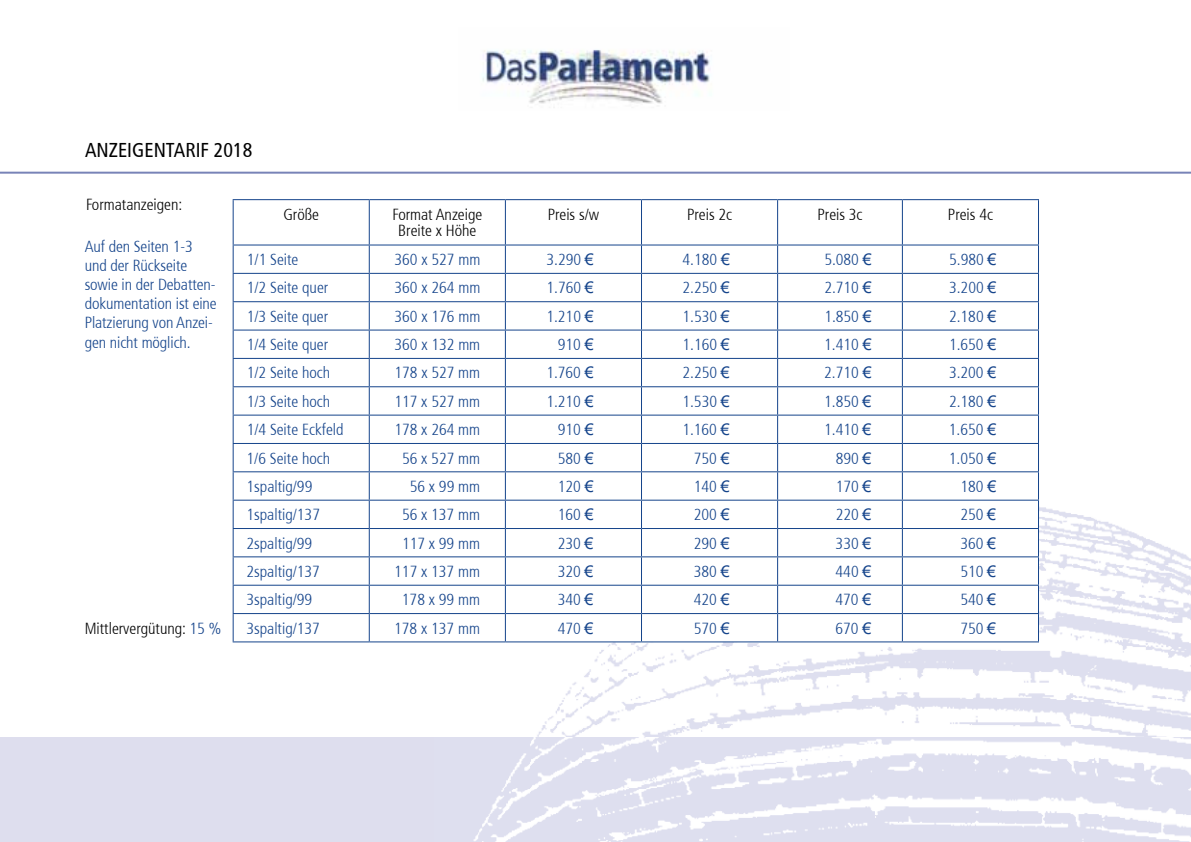
<style>
.page{position:relative;width:1191px;height:842px;background:#fff}
.page>*{position:absolute;margin:0;border:0;box-sizing:border-box;transform-origin:0 0}
.t1{font:condensed 20px "Frutiger";color:#000}
.t2{font:300 condensed 16px/19.2px "Frutiger";color:#15448b}
.t3{font:300 condensed 16px/16px "Frutiger";color:#000;text-align:center}
.s1{color:#15448b}
.s2{font-family:"Arial";font-weight:400;font-stretch:normal}
</style>
<div class="page">
<img style="left:435px;top:507px;width:756px;height:230px">
<div style="left:0;top:737px;width:1191px;height:105px;background:#dedeee"></div>
<img style="left:473px;top:737px;width:718px;height:105px">
<img style="left:482px;top:49px;width:228px;height:55px">
<hr style="left:0;top:172px;width:1191px;height:2px;background:#7883b7">
<hr style="left:233px;top:199px;width:136px;height:1px;background:#15448b">
<hr style="left:369px;top:199px;width:136px;height:1px;background:#15448b">
<hr style="left:505px;top:199px;width:136px;height:1px;background:#15448b">
<hr style="left:641px;top:199px;width:136px;height:1px;background:#15448b">
<hr style="left:777px;top:199px;width:125px;height:1px;background:#15448b">
<hr style="left:902px;top:199px;width:137px;height:1px;background:#15448b">
<svg style="left:233px;top:200px;width:806px;height:441px"></svg>
<hr style="left:233px;top:641px;width:136px;height:1px;background:#15448b">
<hr style="left:369px;top:641px;width:136px;height:1px;background:#15448b">
<hr style="left:505px;top:641px;width:136px;height:1px;background:#15448b">
<hr style="left:641px;top:641px;width:136px;height:1px;background:#15448b">
<hr style="left:777px;top:641px;width:125px;height:1px;background:#15448b">
<hr style="left:902px;top:641px;width:137px;height:1px;background:#15448b">
<p class="t1" style="left:85px;top:138px;width:169px">ANZEIGENTARI F 2018</p>
<p class="t3" style="left:86px;top:196px;width:98px">Formatanzeigen:</p>
<p class="t2" style="left:85px;top:237px;width:133px">Auf den Seiten 1-3 und der Rückseite sowie in der Debatten&shy;dokumentation ist eine<br>Platzierung von Anzei&shy;gen nicht möglich.</p>
<p class="t3" style="left:85px;top:621px;width:138px">Mittlervergütung: <span class="s1">15 %</span></p>
<p class="t3" style="left:283px;top:206px;width:37px">Größe</p>
<p class="t3" style="left:392px;top:206px;width:91px">Format Anzeige<br>Breite x Höhe</p>
<p class="t3" style="left:547px;top:206px;width:53px">Preis s/w</p>
<p class="t3" style="left:687px;top:206px;width:47px">Preis 2c</p>
<p class="t3" style="left:817px;top:206px;width:47px">Preis 3c</p>
<p class="t3" style="left:948px;top:206px;width:47px">Preis 4c</p>
<p class="t2" style="left:247px;top:250px;width:53px">1/1 Seite</p>
<p class="t2" style="left:394px;top:250px;width:87px">360 x 527 mm</p>
<p class="t2" style="left:546px;top:250px;width:49px">3.290 <span class="s2">€</span></p>
<p class="t2" style="left:682px;top:250px;width:49px">4.180 <span class="s2">€</span></p>
<p class="t2" style="left:824px;top:250px;width:49px">5.080 <span class="s2">€</span></p>
<p class="t2" style="left:949px;top:250px;width:49px">5.980 <span class="s2">€</span></p>
<p class="t2" style="left:247px;top:278px;width:83px">1/2 Seite quer</p>
<p class="t2" style="left:394px;top:278px;width:87px">360 x 264 mm</p>
<p class="t2" style="left:546px;top:278px;width:49px">1.760 <span class="s2">€</span></p>
<p class="t2" style="left:682px;top:278px;width:49px">2.250 <span class="s2">€</span></p>
<p class="t2" style="left:824px;top:278px;width:49px">2.710 <span class="s2">€</span></p>
<p class="t2" style="left:949px;top:278px;width:49px">3.200 <span class="s2">€</span></p>
<p class="t2" style="left:247px;top:307px;width:83px">1/3 Seite quer</p>
<p class="t2" style="left:394px;top:307px;width:87px">360 x 176 mm</p>
<p class="t2" style="left:546px;top:307px;width:49px">1.210 <span class="s2">€</span></p>
<p class="t2" style="left:682px;top:307px;width:49px">1.530 <span class="s2">€</span></p>
<p class="t2" style="left:824px;top:307px;width:49px">1.850 <span class="s2">€</span></p>
<p class="t2" style="left:949px;top:307px;width:49px">2.180 <span class="s2">€</span></p>
<p class="t2" style="left:247px;top:335px;width:83px">1/4 Seite quer</p>
<p class="t2" style="left:394px;top:335px;width:87px">360 x 132 mm</p>
<p class="t2" style="left:558px;top:335px;width:37px">910 <span class="s2">€</span></p>
<p class="t2" style="left:682px;top:335px;width:49px">1.160 <span class="s2">€</span></p>
<p class="t2" style="left:824px;top:335px;width:49px">1.410 <span class="s2">€</span></p>
<p class="t2" style="left:949px;top:335px;width:49px">1.650 <span class="s2">€</span></p>
<p class="t2" style="left:247px;top:363px;width:85px">1/2 Seite hoch</p>
<p class="t2" style="left:394px;top:363px;width:87px">178 x 527 mm</p>
<p class="t2" style="left:546px;top:363px;width:49px">1.760 <span class="s2">€</span></p>
<p class="t2" style="left:682px;top:363px;width:49px">2.250 <span class="s2">€</span></p>
<p class="t2" style="left:824px;top:363px;width:49px">2.710 <span class="s2">€</span></p>
<p class="t2" style="left:949px;top:363px;width:49px">3.200 <span class="s2">€</span></p>
<p class="t2" style="left:247px;top:392px;width:85px">1/3 Seite hoch</p>
<p class="t2" style="left:394px;top:392px;width:87px">117 x 527 mm</p>
<p class="t2" style="left:546px;top:392px;width:49px">1.210 <span class="s2">€</span></p>
<p class="t2" style="left:682px;top:392px;width:49px">1.530 <span class="s2">€</span></p>
<p class="t2" style="left:824px;top:392px;width:49px">1.850 <span class="s2">€</span></p>
<p class="t2" style="left:949px;top:392px;width:49px">2.180 <span class="s2">€</span></p>
<p class="t2" style="left:247px;top:420px;width:98px">1/4 Seite Eckfeld</p>
<p class="t2" style="left:394px;top:420px;width:87px">178 x 264 mm</p>
<p class="t2" style="left:558px;top:420px;width:37px">910 <span class="s2">€</span></p>
<p class="t2" style="left:682px;top:420px;width:49px">1.160 <span class="s2">€</span></p>
<p class="t2" style="left:824px;top:420px;width:49px">1.410 <span class="s2">€</span></p>
<p class="t2" style="left:949px;top:420px;width:49px">1.650 <span class="s2">€</span></p>
<p class="t2" style="left:247px;top:449px;width:85px">1/6 Seite hoch</p>
<p class="t2" style="left:402px;top:449px;width:80px">56 x 527 mm</p>
<p class="t2" style="left:558px;top:449px;width:37px">580 <span class="s2">€</span></p>
<p class="t2" style="left:694px;top:449px;width:37px">750 <span class="s2">€</span></p>
<p class="t2" style="left:835px;top:449px;width:37px">890 <span class="s2">€</span></p>
<p class="t2" style="left:949px;top:449px;width:49px">1.050 <span class="s2">€</span></p>
<p class="t2" style="left:247px;top:477px;width:67px">1spaltig/99</p>
<p class="t2" style="left:410px;top:477px;width:72px">56 x 99 mm</p>
<p class="t2" style="left:558px;top:477px;width:37px">120 <span class="s2">€</span></p>
<p class="t2" style="left:694px;top:477px;width:37px">140 <span class="s2">€</span></p>
<p class="t2" style="left:835px;top:477px;width:37px">170 <span class="s2">€</span></p>
<p class="t2" style="left:960px;top:477px;width:37px">180 <span class="s2">€</span></p>
<p class="t2" style="left:247px;top:505px;width:75px">1spaltig/137</p>
<p class="t2" style="left:402px;top:505px;width:80px">56 x 137 mm</p>
<p class="t2" style="left:558px;top:505px;width:37px">160 <span class="s2">€</span></p>
<p class="t2" style="left:694px;top:505px;width:37px">200 <span class="s2">€</span></p>
<p class="t2" style="left:835px;top:505px;width:37px">220 <span class="s2">€</span></p>
<p class="t2" style="left:960px;top:505px;width:37px">250 <span class="s2">€</span></p>
<p class="t2" style="left:246px;top:534px;width:67px">2spaltig/99</p>
<p class="t2" style="left:402px;top:534px;width:80px">117 x 99 mm</p>
<p class="t2" style="left:558px;top:534px;width:37px">230 <span class="s2">€</span></p>
<p class="t2" style="left:694px;top:534px;width:37px">290 <span class="s2">€</span></p>
<p class="t2" style="left:835px;top:534px;width:37px">330 <span class="s2">€</span></p>
<p class="t2" style="left:960px;top:534px;width:37px">360 <span class="s2">€</span></p>
<p class="t2" style="left:246px;top:562px;width:75px">2spaltig/137</p>
<p class="t2" style="left:394px;top:562px;width:87px">117 x 137 mm</p>
<p class="t2" style="left:558px;top:562px;width:37px">320 <span class="s2">€</span></p>
<p class="t2" style="left:694px;top:562px;width:37px">380 <span class="s2">€</span></p>
<p class="t2" style="left:835px;top:562px;width:37px">440 <span class="s2">€</span></p>
<p class="t2" style="left:960px;top:562px;width:37px">510 <span class="s2">€</span></p>
<p class="t2" style="left:246px;top:590px;width:67px">3spaltig/99</p>
<p class="t2" style="left:402px;top:590px;width:80px">178 x 99 mm</p>
<p class="t2" style="left:558px;top:590px;width:37px">340 <span class="s2">€</span></p>
<p class="t2" style="left:694px;top:590px;width:37px">420 <span class="s2">€</span></p>
<p class="t2" style="left:835px;top:590px;width:37px">470 <span class="s2">€</span></p>
<p class="t2" style="left:960px;top:590px;width:37px">540 <span class="s2">€</span></p>
<p class="t2" style="left:246px;top:619px;width:75px">3spaltig/137</p>
<p class="t2" style="left:394px;top:619px;width:87px">178 x 137 mm</p>
<p class="t2" style="left:558px;top:619px;width:37px">470 <span class="s2">€</span></p>
<p class="t2" style="left:694px;top:619px;width:37px">570 <span class="s2">€</span></p>
<p class="t2" style="left:835px;top:619px;width:37px">670 <span class="s2">€</span></p>
<p class="t2" style="left:960px;top:619px;width:37px">750 <span class="s2">€</span></p>
</div>
